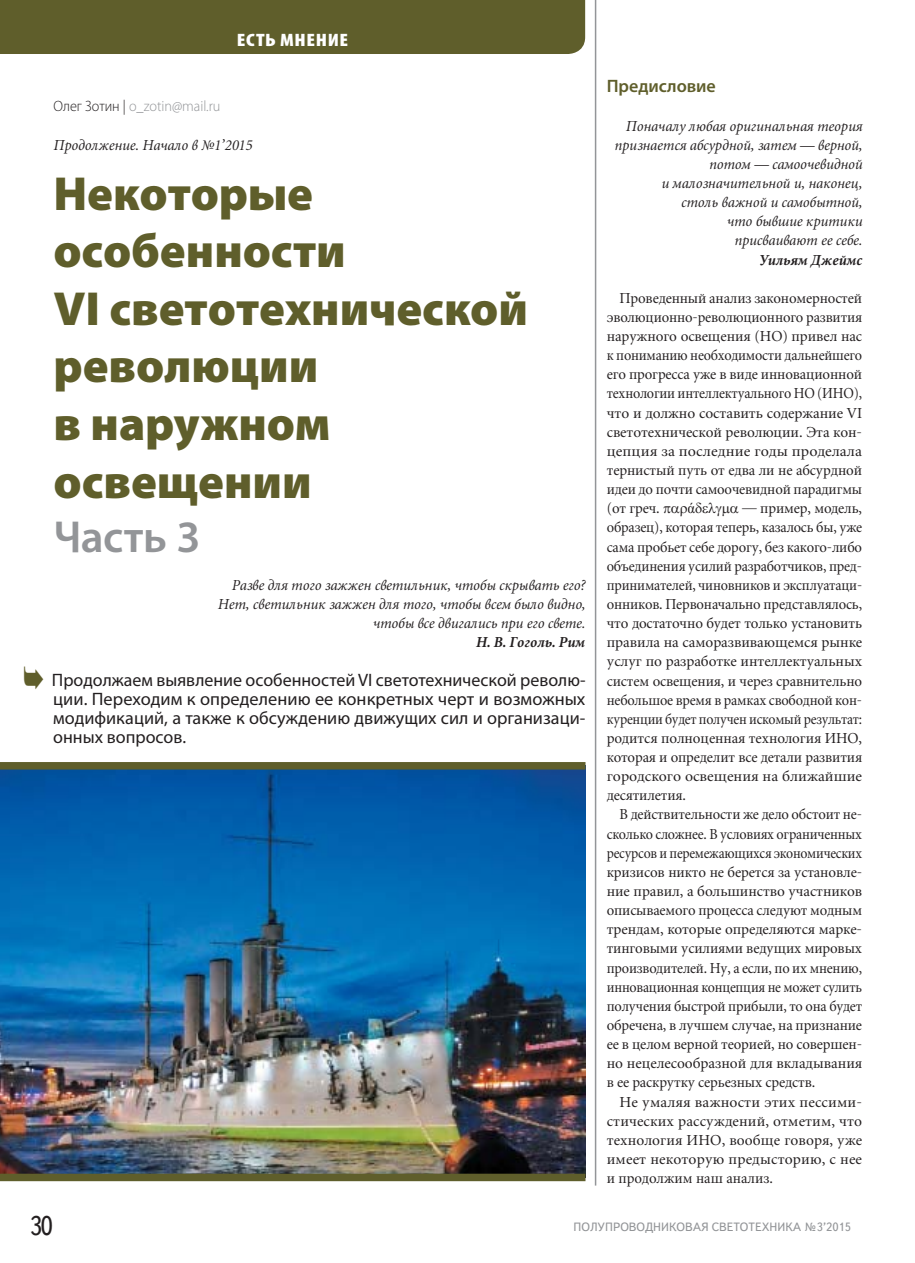
<style>
.page{position:relative;width:915px;height:1263px;background:#fff}
.page>*{position:absolute;margin:0;border:0;box-sizing:border-box;transform-origin:0 0}
.t1{font:900 48px/57.6px "Myriad Pro";color:#5f5e2b}
.t2{font:600 45px "Myriad Pro";letter-spacing:-.01em;color:#939598}
.t3{font:27px "Text Book C";color:#231f20;scale:.9 1}
.t4{font:18px/19.2px "Myriad Pro";color:#231f20;text-align:justify}
.t5{font:600 18px "Myriad Pro";letter-spacing:-.005em;color:#5f5e2b}
.t6{font:900 condensed 18px "Myriad Pro";letter-spacing:.03em;color:#fff;scale:1.17 1}
.t7{font:15px/19.2px "Miniature";letter-spacing:-.01em;color:#231f20;text-align:justify;scale:.96 1}
.t8{font:15px/19.2px "Miniature";letter-spacing:-.01em;color:#231f20;text-align:justify;scale:.94 1}
.t9{font:italic 15px/19.2px "Miniature";color:#231f20;text-align:right;scale:.96 1}
.t10{font:15px/19.2px "Miniature";letter-spacing:-.01em;color:#231f20;text-align:justify}
.t11{font:italic 700 15px "Miniature";color:#231f20;scale:.96 1}
.t12{font:300 15px "Myriad Pro";color:#939598;scale:.95 1}
.t13{font:15px "Times New Roman";color:#231f20;scale:.96 1}
.t14{font:12px "Text Book C";color:#939598}
.s1{color:#231f20}
</style>
<div class="page">
<div style="left:0;top:0;width:585px;height:54px;background:#5f5e2b"></div>
<hr style="left:594px;top:0;width:2px;height:1185px;background:#939598">
<img style="left:0;top:762px;width:586px;height:419px">
<p class="t6" style="left:237px;top:29px;width:97px">ЕСТЬ МНЕНИЕ</p>
<p class="t12" style="left:53px;top:97px;width:177px"><span class="s1">Олег Зотин |</span> o_zotin@mail.ru</p>
<p class="t9" style="left:53px;top:136px;width:208px">Продолжение. Начало в №1’2015</p>
<h1 class="t1" style="left:53px;top:164px;width:476px">Некоторые особенности<br>VI светотехнической революции<br>в наружном освещении</h1>
<h2 class="t2" style="left:53px;top:510px;width:148px">Часть 3</h2>
<p class="t9" style="left:217px;top:576px;width:384px">Разве для того зажжен светильник, чтобы скрывать его?<br>Нет, светильник зажжен для того, чтобы всем было видно, чтобы все двигались при его свете.</p>
<p class="t11" style="left:476px;top:635px;width:115px">Н. В. Гоголь. Рим</p>
<p class="t4" style="left:52px;top:670px;width:535px">Продолжаем выявление особенностей VI светотехнической револю&shy;ции. Переходим к определению ее конкретных черт и возможных модификаций, а также к обсуждению движущих сил и организаци&shy;онных вопросов.</p>
<p class="t5" style="left:606px;top:76px;width:110px">Предисловие</p>
<p class="t9" style="left:614px;top:117px;width:260px">Поначалу любая оригинальная теория признается абсурдной, затем — верной, потом — самоочевидной<br>и малозначительной и, наконец,<br>столь важной и самобытной,<br>что бывшие критики<br>присваивают ее себе.</p>
<p class="t11" style="left:758px;top:252px;width:109px">Уильям Джеймс</p>
<p class="t7" style="left:606px;top:290px;width:267px;text-indent:13px">Проведенный анализ закономерностей эволюционно-революционного развития наружного освещения (НО) привел нас к пониманию необходимости дальнейшего его прогресса уже в виде инновационной технологии интеллектуального НО (ИНО), что и должно составить содержание VI светотехнической революции. Эта кон&shy;цепция за последние годы проделала тернистый путь от едва ли не абсурдной идеи до почти самоочевидной парадигмы (от греч.</p>
<p class="t13" style="left:687px;top:499px;width:9px">ά</p>
<p class="t7" style="left:606px;top:500px;width:267px;text-indent:135px">— пример, модель, образец), которая теперь, казалось бы, уже сама пробьет себе дорогу, без какого-либо объединения усилий разработчиков, пред&shy;принимателей, чиновников и эксплуатаци&shy;онников. Первоначально представлялось, что достаточно будет только установить правила на саморазвивающемся рынке услуг по разработке интеллектуальных систем освещения, и через сравнительно небольшое время в рамках свободной кон&shy;куренции будет получен искомый результат: родится полноценная технология ИНО, которая и определит все детали развития городского освещения на ближайшие десятилетия.</p>
<p class="t8" style="left:606px;top:806px;width:273px;text-indent:13px">В действительности же дело обстоит не&shy;сколько сложнее. В условиях ограниченных ресурсов и перемежающихся экономических кризисов никто не берется за установле&shy;ние правил, а большинство участников описываемого процесса следуют модным трендам, которые определяются марке&shy;тинговыми усилиями ведущих мировых производителей. Ну, а если, по их мнению, инновационная концепция не может сулить получения быстрой прибыли, то она будет обречена, в лучшем случае, на признание ее в целом верной теорией, но совершен&shy;но нецелесообразной для вкладывания в ее раскрутку серьезных средств.</p>
<p class="t10" style="left:606px;top:1093px;width:257px;text-indent:13px">Не умаляя важности этих пессими&shy;стических рассуждений, отметим, что технология ИНО, вообще говоря, уже имеет некоторую предысторию, с нее и продолжим наш анализ.</p>
<h3 class="t3" style="left:30px;top:1211px;width:27px">30</h3>
<p class="t14" style="left:573px;top:1220px;width:279px">ПОЛУПРОВОДНИКОВАЯ СВЕТОТЕХНИКА №3’2015</p>
</div>
